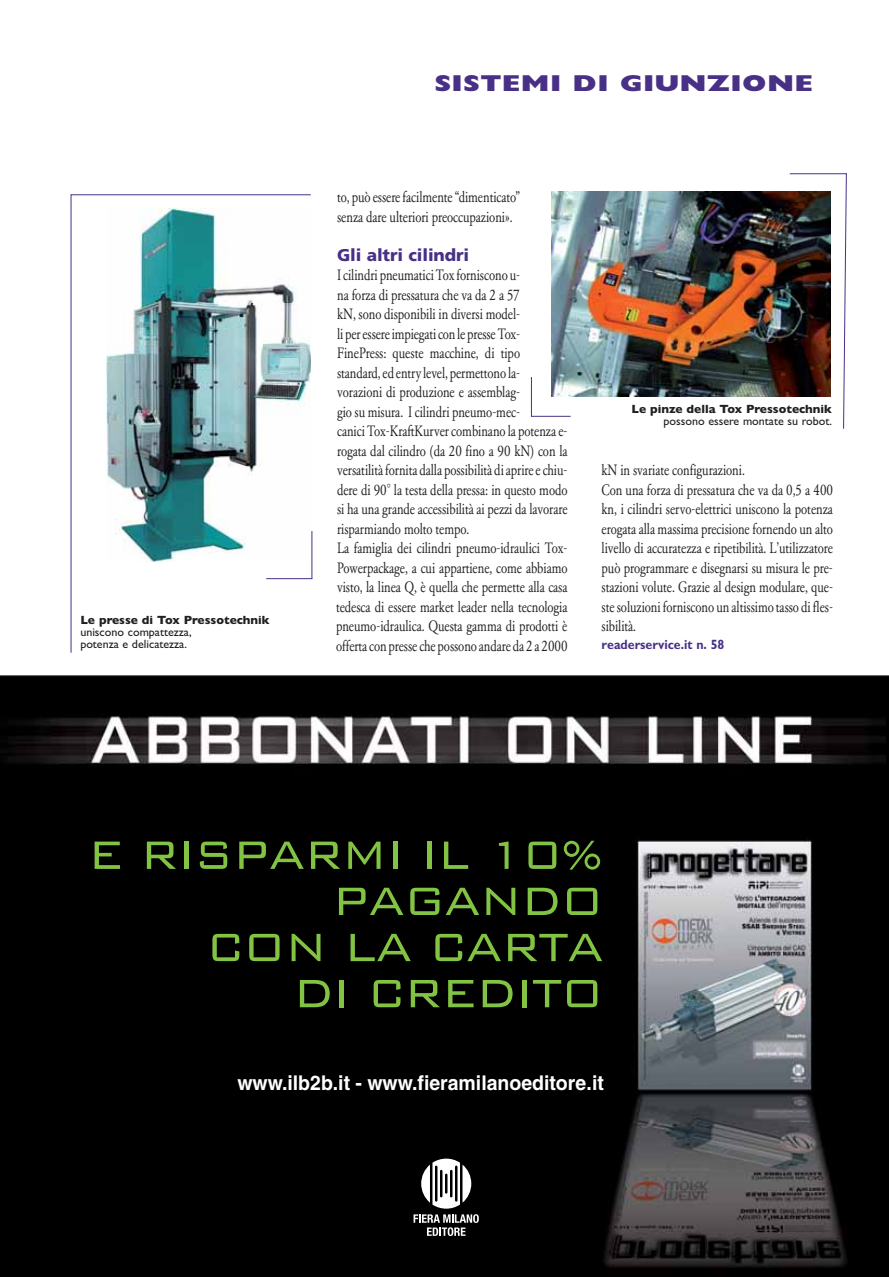
<style>
.page{position:relative;width:889px;height:1277px;background:#fff}
.page>*{position:absolute;margin:0;border:0;box-sizing:border-box;transform-origin:0 0}
.t1{font:52.8px/46.2px "Bank Gothic Light+BMYQCL";letter-spacing:-.025em;color:#82c343;text-align:right;scale:.96 1}
.t2{font:800 23.1px "Gill Sans";letter-spacing:.015em;color:#483087;scale:1.27 1}
.t3{font:20.25px "Helvetica LT Bold+XJRGNT";color:#fff;scale:.96 1}
.t4{font:900 16.95px "Frutiger LT";letter-spacing:-.005em;color:#483087}
.t5{font:15.75px/19.5px "Garamond Classico";letter-spacing:-.005em;color:#231f20;scale:.78 1}
.t6{font:700 13.5px "Gill Sans CELT";color:#483087;scale:.92 1}
.t7{font:12px/12px "Gill Sans";color:#231f20}
.t8{font:700 12px "Gill Sans";color:#231f20}
</style>
<div class="page">
<img style="left:107px;top:208px;width:203px;height:354px">
<hr style="left:71px;top:194px;width:240px;height:1px;background:#483087">
<hr style="left:71px;top:194px;width:1px;height:459px;background:#483087">
<hr style="left:266px;top:578px;width:46px;height:1px;background:#483087">
<hr style="left:311px;top:531px;width:1px;height:48px;background:#483087">
<img style="left:551px;top:191px;width:279px;height:206px">
<hr style="left:531px;top:377px;width:1px;height:40px;background:#483087">
<hr style="left:531px;top:416px;width:39px;height:1px;background:#483087">
<svg style="left:842px;top:173px;width:5px;height:256px"></svg>
<hr style="left:789px;top:173px;width:57px;height:1px;background:#483087">
<svg style="left:0;top:675px;width:888px;height:602px;background:#1a191a"></svg>
<p class="t8" style="left:80px;top:616px;width:191px">Le presse di Tox Pressotechnik</p>
<p class="t7" style="left:80px;top:628px;width:113px">uniscono compattezza, potenza e delicatezza.</p>
<h2 class="t2" style="left:434px;top:75px;width:300px">SISTEMI DI GIUNZIONE</h2>
<p class="t5" style="left:337px;top:189px;width:236px">to, può essere facilmente “dimenticato” senza dare ulteriori preoccupazioni».</p>
<p class="t4" style="left:337px;top:245px;width:134px">Gli altri cilindri</p>
<p class="t5" style="left:336px;top:267px;width:298px">I cilindri pneumatici Tox forniscono u-<br>na forza di pressatura che va da 2 a 57<br>kN, sono disponibili in diversi model-<br>li per essere impiegati con le presse Tox-FinePress: queste macchine, di tipo<br>standard, ed entry level, permettono la&shy;vorazioni di produzione e assemblag-<br>gio su misura. I cilindri pneumo-mec-<br>canici Tox-KraftKurver combinano la potenza e&shy;rogata dal cilindro (da 20 fino a 90 kN) con la versatilità fornita dalla possibilità di aprire e chiu&shy;dere di 90° la testa della pressa: in questo modo si ha una grande accessibilità ai pezzi da lavorare risparmiando molto tempo.<br>La famiglia dei cilindri pneumo-idraulici Tox-Powerpackage, a cui appartiene, come abbiamo visto, la linea Q, è quella che permette alla casa tedesca di essere market leader nella tecnologia pneumo-idraulica. Questa gamma di prodotti è offerta con presse che possono andare da 2 a 2000</p>
<p class="t8" style="left:631px;top:405px;width:202px">Le pinze della Tox Pressotechnik</p>
<p class="t7" style="left:663px;top:417px;width:170px">possono essere montate su robot.</p>
<p class="t5" style="left:601px;top:462px;width:298px">kN in svariate configurazioni.<br>Con una forza di pressatura che va da 0,5 a 400 kn, i cilindri servo-elettrici uniscono la potenza erogata alla massima precisione fornendo un alto livello di accuratezza e ripetibilità. L’utilizzatore può programmare e disegnarsi su misura le pre&shy;stazioni volute. Grazie al design modulare, que&shy;ste soluzioni forniscono un altissimo tasso di fles&shy;sibilità.</p>
<p class="t6" style="left:601px;top:636px;width:135px">readerservice.it n. 58</p>
<h1 class="t1" style="left:88px;top:828px;width:539px">E RISPARMI IL 10%<br>PAGANDO<br>CON LA CARTA<br>DI CREDITO</h1>
<p class="t3" style="left:237px;top:1071px;width:383px">www.ilb2b.it - www.fieramilanoeditore.it</p>
</div>
